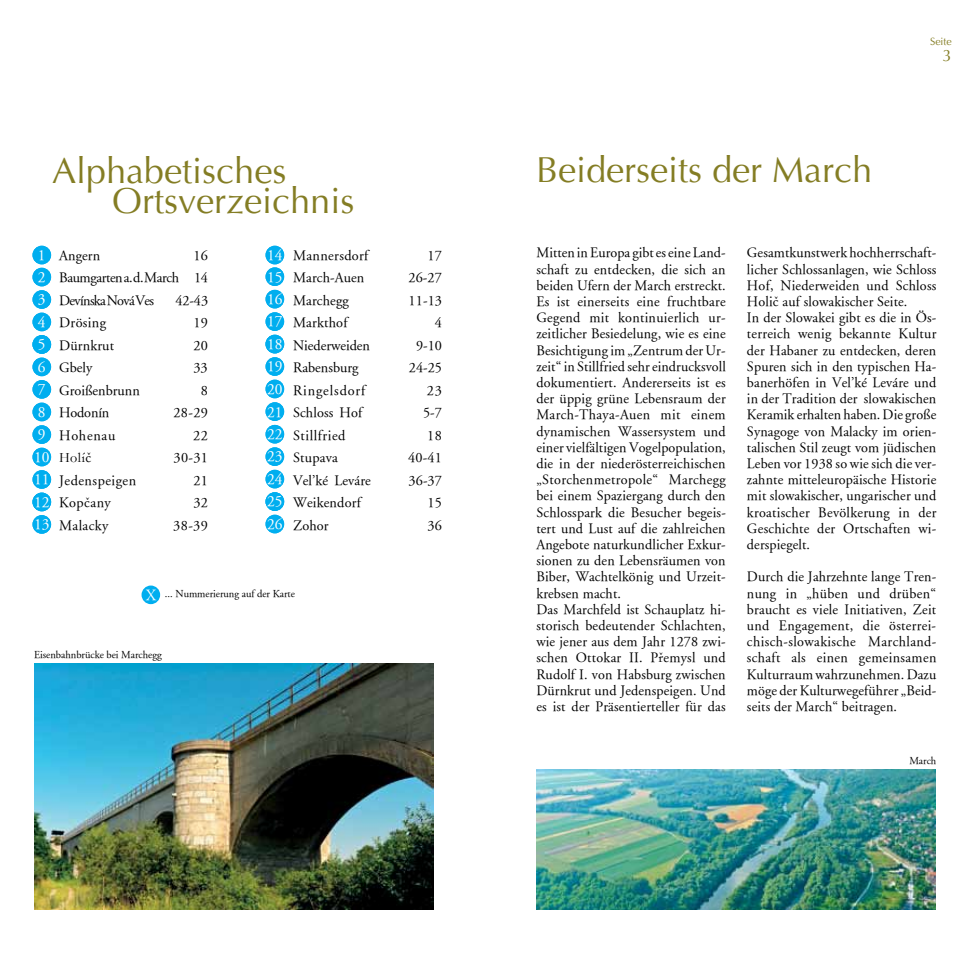
<style>
.page{position:relative;width:970px;height:961px;background:#fff}
.page>*{position:absolute;margin:0;border:0;box-sizing:border-box;transform-origin:0 0}
.t1{font:36px/30px "Optima";color:#847d24}
.t2{font:16.5px "Optima";color:#847d24}
.t3{font:15.45px/21.6px "Adobe Garamond";color:#fff}
.t4{font:14.25px/16.2px "Adobe Garamond";letter-spacing:.01em;color:#000}
.t5{font:14.25px "Adobe Garamond";letter-spacing:.035em;color:#000}
.t6{font:14.25px "Adobe Garamond";letter-spacing:.06em;color:#000}
.t7{font:14.25px "Adobe Garamond";letter-spacing:.04em;color:#000}
.t8{font:14.25px "Adobe Garamond";letter-spacing:-.01em;color:#000}
.t9{font:14.25px "Adobe Garamond";letter-spacing:.05em;color:#000}
.t10{font:14.25px "Adobe Garamond";letter-spacing:.03em;color:#000}
.t11{font:14.25px "Garamond";letter-spacing:.035em;color:#000}
.t12{font:10.5px "Adobe Garamond";color:#000}
.t13{font:10.5px "Optima";color:#847d24}
.s1{font-family:"Garamond"}
.s2{font-size:15.45px;color:#fff}
</style>
<div class="page">
<img style="left:536px;top:770px;width:399px;height:140px">
<img style="left:34px;top:663px;width:400px;height:247px">
<div style="left:141px;top:586px;width:19px;height:18px;background:#00aeef;border-radius:50%"></div>
<div style="left:32px;top:268px;width:19px;height:18px;background:#00aeef;border-radius:50%"></div>
<div style="left:32px;top:246px;width:19px;height:18px;background:#00aeef;border-radius:50%"></div>
<div style="left:265px;top:246px;width:19px;height:18px;background:#00aeef;border-radius:50%"></div>
<div style="left:265px;top:267px;width:19px;height:19px;background:#00aeef;border-radius:50%"></div>
<div style="left:32px;top:425px;width:19px;height:19px;background:#00aeef;border-radius:50%"></div>
<div style="left:265px;top:425px;width:19px;height:18px;background:#00aeef;border-radius:50%"></div>
<div style="left:32px;top:290px;width:19px;height:19px;background:#00aeef;border-radius:50%"></div>
<div style="left:265px;top:290px;width:19px;height:18px;background:#00aeef;border-radius:50%"></div>
<div style="left:32px;top:448px;width:19px;height:18px;background:#00aeef;border-radius:50%"></div>
<div style="left:265px;top:447px;width:19px;height:19px;background:#00aeef;border-radius:50%"></div>
<div style="left:32px;top:358px;width:19px;height:18px;background:#00aeef;border-radius:50%"></div>
<div style="left:265px;top:357px;width:19px;height:19px;background:#00aeef;border-radius:50%"></div>
<div style="left:32px;top:515px;width:19px;height:19px;background:#00aeef;border-radius:50%"></div>
<div style="left:265px;top:515px;width:19px;height:18px;background:#00aeef;border-radius:50%"></div>
<div style="left:32px;top:313px;width:19px;height:18px;background:#00aeef;border-radius:50%"></div>
<div style="left:265px;top:312px;width:19px;height:19px;background:#00aeef;border-radius:50%"></div>
<div style="left:32px;top:470px;width:19px;height:19px;background:#00aeef;border-radius:50%"></div>
<div style="left:265px;top:470px;width:19px;height:18px;background:#00aeef;border-radius:50%"></div>
<div style="left:32px;top:380px;width:19px;height:19px;background:#00aeef;border-radius:50%"></div>
<div style="left:265px;top:380px;width:19px;height:18px;background:#00aeef;border-radius:50%"></div>
<div style="left:32px;top:335px;width:19px;height:19px;background:#00aeef;border-radius:50%"></div>
<div style="left:265px;top:335px;width:19px;height:18px;background:#00aeef;border-radius:50%"></div>
<div style="left:32px;top:493px;width:19px;height:18px;background:#00aeef;border-radius:50%"></div>
<div style="left:265px;top:492px;width:19px;height:19px;background:#00aeef;border-radius:50%"></div>
<div style="left:32px;top:403px;width:19px;height:18px;background:#00aeef;border-radius:50%"></div>
<div style="left:265px;top:402px;width:19px;height:19px;background:#00aeef;border-radius:50%"></div>
<h1 class="t1" style="left:112px;top:156px;width:244px;text-indent:-60px">Alphabetisches<br>Ortsverzeichnis</h1>
<p class="t3" style="left:38px;top:245px;width:9px">1</p>
<p class="t3" style="left:267px;top:245px;width:17px">14<br>15</p>
<p class="t4" style="left:59px;top:244px;width:150px;line-height:22.5px;text-align:justify;text-indent:134px">16<br>Baumgarten a. d. March 14<br>Devínska Nová Ves</p>
<p class="t4" style="left:59px;top:248px;width:43px">Angern</p>
<p class="t3" style="left:38px;top:267px;width:9px">2</p>
<p class="t3" style="left:38px;top:289px;width:9px">3</p>
<p class="t3" style="left:267px;top:289px;width:17px">16</p>
<p class="t4" style="left:175px;top:293px;width:34px">42-43</p>
<p class="t3" style="left:38px;top:311px;width:9px">4</p>
<p class="t3" style="left:267px;top:311px;width:17px">17</p>
<p class="t4" style="left:59px;top:315px;width:49px">Drösing</p>
<p class="t4" style="left:193px;top:315px;width:16px">19</p>
<p class="t4" style="left:59px;top:338px;width:56px">Dürnkrut</p>
<p class="t4" style="left:194px;top:338px;width:16px">20</p>
<p class="t4" style="left:59px;top:360px;width:35px">Gbely</p>
<p class="t4" style="left:193px;top:360px;width:16px">33</p>
<p class="t4" style="left:59px;top:383px;width:82px">Groißenbrunn</p>
<p class="t4" style="left:201px;top:383px;width:9px">8</p>
<p class="t8" style="left:59px;top:405px;width:52px">Hodonín</p>
<p class="t4" style="left:173px;top:405px;width:36px">28-29</p>
<p class="t9" style="left:59px;top:428px;width:58px">Hohenau</p>
<p class="t4" style="left:193px;top:428px;width:16px">22</p>
<p class="t11" style="left:59px;top:448px;width:34px">Holíč</p>
<p class="t4" style="left:174px;top:450px;width:36px">30-31</p>
<p class="t5" style="left:59px;top:473px;width:79px">Jedenspeigen</p>
<p class="t4" style="left:193px;top:473px;width:16px">21</p>
<p class="t4" style="left:59px;top:495px;width:53px">Kop<span class="s1">č</span>any</p>
<p class="t4" style="left:193px;top:495px;width:16px">32</p>
<p class="t10" style="left:59px;top:518px;width:51px">Malacky</p>
<p class="t4" style="left:173px;top:518px;width:36px">38-39</p>
<p class="t3" style="left:38px;top:334px;width:9px">5</p>
<p class="t3" style="left:267px;top:334px;width:17px">18</p>
<p class="t3" style="left:38px;top:356px;width:9px">6</p>
<p class="t3" style="left:267px;top:356px;width:17px">19</p>
<p class="t3" style="left:38px;top:379px;width:9px">7</p>
<p class="t3" style="left:267px;top:378px;width:17px">20</p>
<p class="t3" style="left:38px;top:402px;width:9px">8</p>
<p class="t3" style="left:267px;top:401px;width:17px">21</p>
<p class="t3" style="left:38px;top:424px;width:9px">9</p>
<p class="t3" style="left:267px;top:424px;width:17px">22</p>
<p class="t3" style="left:34px;top:447px;width:17px">10</p>
<p class="t3" style="left:267px;top:446px;width:17px">23</p>
<p class="t3" style="left:34px;top:469px;width:17px">11</p>
<p class="t3" style="left:267px;top:469px;width:17px">24</p>
<p class="t3" style="left:34px;top:492px;width:17px">12</p>
<p class="t3" style="left:267px;top:491px;width:17px">25</p>
<p class="t3" style="left:34px;top:514px;width:17px">13</p>
<p class="t3" style="left:267px;top:514px;width:17px">26</p>
<p class="t4" style="left:293px;top:248px;width:77px">Mannersdorf</p>
<p class="t4" style="left:427px;top:248px;width:16px">17</p>
<p class="t4" style="left:293px;top:270px;width:73px">March-Auen</p>
<p class="t4" style="left:408px;top:270px;width:35px">26-27</p>
<p class="t4" style="left:293px;top:293px;width:57px">Marchegg</p>
<p class="t4" style="left:408px;top:293px;width:35px">11-13</p>
<p class="t4" style="left:293px;top:315px;width:56px">Markthof</p>
<p class="t4" style="left:435px;top:315px;width:9px">4</p>
<p class="t4" style="left:293px;top:338px;width:78px">Niederweiden</p>
<p class="t4" style="left:416px;top:338px;width:27px">9-10</p>
<p class="t4" style="left:293px;top:360px;width:67px">Rabensburg</p>
<p class="t4" style="left:409px;top:360px;width:35px">24-25</p>
<p class="t6" style="left:293px;top:383px;width:74px">Ringelsdorf</p>
<p class="t4" style="left:427px;top:383px;width:17px">23</p>
<p class="t4" style="left:293px;top:405px;width:71px">Schloss Hof</p>
<p class="t4" style="left:423px;top:405px;width:20px">5-7</p>
<p class="t7" style="left:293px;top:428px;width:54px">Stillfried</p>
<p class="t4" style="left:427px;top:428px;width:16px">18</p>
<p class="t4" style="left:293px;top:450px;width:46px">Stupava</p>
<p class="t4" style="left:408px;top:450px;width:35px">40-41</p>
<p class="t4" style="left:293px;top:473px;width:79px">Vel’ké Leváre</p>
<p class="t4" style="left:408px;top:473px;width:35px">36-37</p>
<p class="t4" style="left:293px;top:495px;width:69px">Weikendorf</p>
<p class="t4" style="left:427px;top:495px;width:16px">15</p>
<p class="t4" style="left:293px;top:518px;width:37px">Zohor</p>
<p class="t4" style="left:427px;top:518px;width:16px">36</p>
<p class="t12" style="left:146px;top:588px;width:150px"><span class="s2">X</span> ... Nummerierung auf der Karte</p>
<p class="t12" style="left:34px;top:649px;width:129px">Eisenbahnbrücke bei Marchegg</p>
<h1 class="t1" style="left:536px;top:156px;width:338px">Beiderseits der March</h1>
<p class="t13" style="left:930px;top:34px;width:23px">Seite</p>
<p class="t2" style="left:942px;top:45px;width:11px">3</p>
<p class="t4" style="left:536px;top:245px;width:191px">Mitten in Europa gibt es eine Land&shy;schaft zu entdecken, die sich an beiden Ufern der March erstreckt.<br>Es ist einerseits eine fruchtbare<br>Gegend mit kontinuierlich ur&shy;zeitlicher Besiedelung, wie es eine<br>Besichtigung im „Zentrum der Ur&shy;zeit“ in Stillfried sehr eindrucksvoll dokumentiert. Andererseits ist es der üppig grüne Lebensraum der<br>March-Thaya-Auen mit einem dynamischen Wassersystem und einer vielfältigen Vogelpopulation, die in der niederösterreichischen „Storchenmetropole“ Marchegg bei einem Spaziergang durch den<br>Schlosspark die Besucher begeis&shy;tert und Lust auf die zahlreichen<br>Angebote naturkundlicher Exkur&shy;sionen zu den Lebensräumen von<br>Biber, Wachtelkönig und Urzeit&shy;krebsen macht.<br>Das Marchfeld ist Schauplatz hi&shy;storisch bedeutender Schlachten, wie jener aus dem Jahr 1278 zwi&shy;schen Ottokar II. P<span class="s1">ř</span>emysl und<br>Rudolf I. von Habsburg zwischen<br>Dürnkrut und Jedenspeigen. Und es ist der Präsentierteller für das</p>
<p class="t4" style="left:747px;top:245px;width:191px">Gesamtkunstwerk hochherrschaft&shy;licher Schlossanlagen, wie Schloss<br>Hof, Niederweiden und Schloss<br>Holi<span class="s1">č</span> auf slowakischer Seite.<br>In der Slowakei gibt es die in Ös&shy;terreich wenig bekannte Kultur der Habaner zu entdecken, deren<br>Spuren sich in den typischen Ha&shy;banerhöfen in Vel’ké Leváre und in der Tradition der slowakischen<br>Keramik erhalten haben. Die große<br>Synagoge von Malacky im orien&shy;talischen Stil zeugt vom jüdischen<br>Leben vor 1938 so wie sich die ver&shy;zahnte mitteleuropäische Historie mit slowakischer, ungarischer und kroatischer Bevölkerung in der<br>Geschichte der Ortschaften wi&shy;derspiegelt.</p>
<p class="t4" style="left:747px;top:569px;width:191px;text-align:justify">Durch die Jahrzehnte lange Tren&shy;nung in „hüben und drüben“ braucht es viele Initiativen, Zeit und Engagement, die österrei&shy;chisch-slowakische Marchland&shy;schaft als einen gemeinsamen Kulturraum wahrzunehmen. Dazu möge der Kulturwegeführer „Beid&shy;seits der March“ beitragen.</p>
<p class="t12" style="left:909px;top:755px;width:28px">March</p>
</div>
